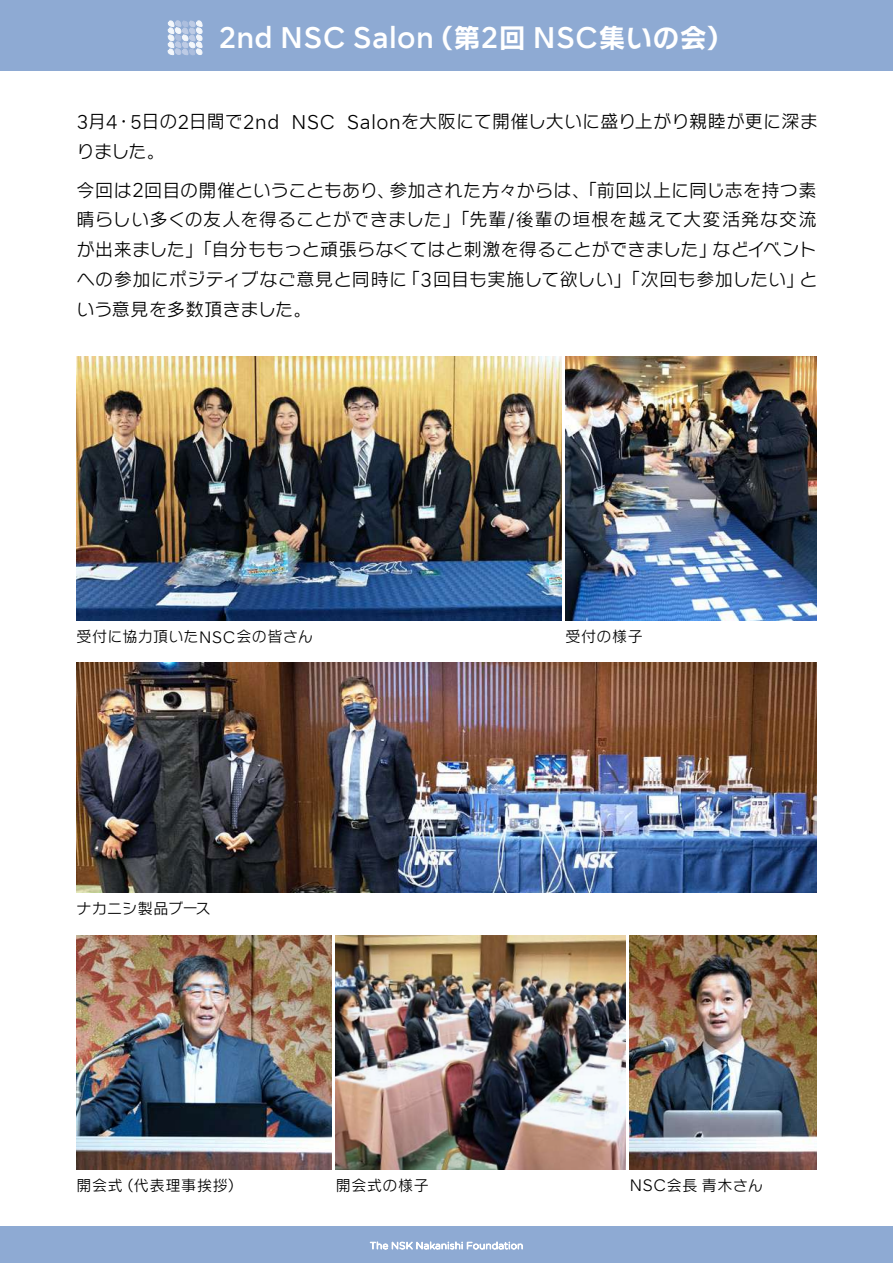
<style>
.page{position:relative;width:893px;height:1263px;background:#fff}
.page>*{position:absolute;margin:0;border:0;box-sizing:border-box;transform-origin:0 0}
.t1{font:500 28.35px "NSKTSRE";letter-spacing:-.005em;color:#fff}
.t2{font:18px/29.7px "NSK TSR J M";letter-spacing:.01em;color:#000}
.t3{font:15px "NSK TSR J M";letter-spacing:.035em;color:#000}
.t4{font:15px "NSK TSR J M";letter-spacing:.005em;color:#000}
.s1{font-family:"NSK TSR J B";font-weight:400;font-size:27px}
.s2{font-family:"NSKTSRE";font-weight:300;font-size:18.9px}
.s3{font-family:"NSKTSRE";font-weight:300;font-size:15.75px}
</style>
<div class="page">
<img style="left:77px;top:357px;width:484px;height:263px">
<img style="left:566px;top:357px;width:250px;height:263px">
<div style="left:0;top:0;width:893px;height:70px;background:#8eaad3"></div>
<svg style="left:167px;top:20px;width:36px;height:36px"></svg>
<div style="left:0;top:1227px;width:893px;height:36px;background:#8eaad3"></div>
<svg style="left:370px;top:1241px;width:153px;height:8px"></svg>
<img style="left:77px;top:663px;width:739px;height:230px">
<img style="left:77px;top:935px;width:255px;height:234px">
<img style="left:336px;top:935px;width:289px;height:234px">
<img style="left:629px;top:935px;width:187px;height:234px">
<h1 class="t1" style="left:219px;top:19px;width:516px">2nd NSC Salon<span class="s1">（第</span>2<span class="s1">回</span> NSC<span class="s1">集いの会）</span></h1>
<p class="t2" style="left:77px;top:106px;width:743px"><span class="s2">3</span>月<span class="s2">4</span>・<span class="s2">5</span>日の<span class="s2">2</span>日間で<span class="s2">2nd NSC Salon</span>を大阪にて開催し大いに盛り上がり親睦が更に深まりました。</p>
<p class="t2" style="left:77px;top:174px;width:742px;text-align:justify">今回は<span class="s2">2</span>回目の開催ということもあり、参加された方々からは、「前回以上に同じ志を持つ素晴らしい多くの友人を得ることができました」「先輩<span class="s2">/</span>後輩の垣根を越えて大変活発な交流が出来ました」「自分ももっと頑張らなくてはと刺激を得ることができました」などイベントへの参加にポジティブなご意見と同時に「<span class="s2">3</span>回目も実施して欲しい」「次回も参加したい」という意見を多数頂きました。</p>
<p class="t3" style="left:77px;top:627px;width:238px">受付に協力頂いた<span class="s3">NSC</span>会の皆さん</p>
<p class="t3" style="left:566px;top:627px;width:79px">受付の様子</p>
<p class="t4" style="left:77px;top:899px;width:135px">ナカニシ製品ブース</p>
<p class="t3" style="left:77px;top:1175px;width:167px">開会式（代表理事挨拶）</p>
<p class="t3" style="left:336px;top:1175px;width:94px">開会式の様子</p>
<p class="t3" style="left:629px;top:1175px;width:135px"><span class="s3">NSC</span>会長青木さん</p>
</div>
